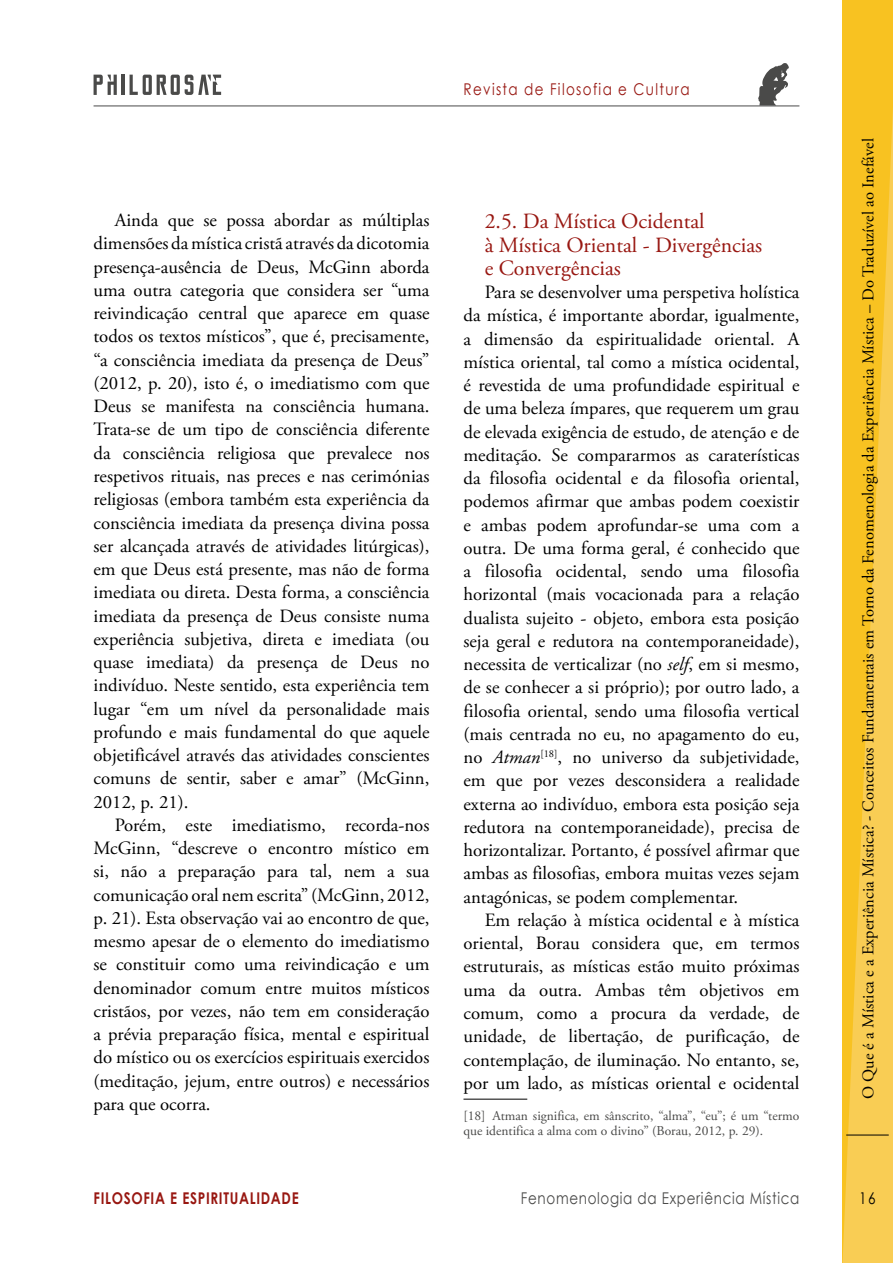
<style>
.page{position:relative;width:893px;height:1263px;background:#fff}
.page>*{position:absolute;margin:0;border:0;box-sizing:border-box;transform-origin:0 0}
.t1{font:21.75px/23.2px "Adobe Garamond Pro";color:#981711}
.t2{font:18.75px/23.2px "Adobe Garamond Pro";color:#000;text-align:justify}
.t3{font:16.5px "Adobe Garamond Pro";color:#000}
.t4{font:16.2px "Century Gothic";letter-spacing:.05em;color:#4a4a49;scale:.83 1}
.t5{font:16.2px "Century Gothic";letter-spacing:.1em;color:#981711;scale:.83 1}
.t6{font:700 16.2px "Century Gothic";letter-spacing:.05em;color:#981711;scale:.83 1}
.t7{font:16.2px "Century Gothic";color:#000;scale:.83 1}
.t8{font:13.5px/15px "Adobe Garamond Pro";color:#4a4a49}
.s1{font-style:italic}
</style>
<div class="page">
<hr style="left:94px;top:106px;width:705px;height:1px;background:#4a4a49">
<svg style="left:94px;top:75px;width:23px;height:20px"></svg>
<hr style="left:122px;top:75px;width:3px;height:20px;background:#4a4a49">
<svg style="left:130px;top:75px;width:91px;height:20px"></svg>
<svg style="left:758px;top:63px;width:31px;height:43px"></svg>
<svg style="left:842px;top:0;width:51px;height:1263px;background:#f8c638"></svg>
<hr style="left:846px;top:1135px;width:43px;height:1px;background:#000">
<hr style="left:463px;top:1099px;width:64px;height:1px;background:#000">
<p class="t5" style="left:463px;top:78px;width:274px">Revista de Filosofia e Cultura</p>
<p class="t2" style="left:94px;top:209px;width:337px;text-indent:21px">Ainda que se possa abordar as múltiplas dimensões da mística cristã através da dicotomia presença-ausência de Deus, McGinn aborda uma outra categoria que considera ser “uma reivindicação central que aparece em quase todos os textos místicos”, que é, precisamente, “a consciência imediata da presença de Deus” (2012, p. 20), isto é, o imediatismo com que Deus se manifesta na consciência humana.<br>Trata-se de um tipo de consciência diferente da consciência religiosa que prevalece nos respetivos rituais, nas preces e nas cerimónias religiosas (embora também esta experiência da consciência imediata da presença divina possa ser alcançada através de atividades litúrgicas), em que Deus está presente, mas não de forma imediata ou direta. Desta forma, a consciência imediata da presença de Deus consiste numa experiência subjetiva, direta e imediata (ou quase imediata) da presença de Deus no indivíduo. Neste sentido, esta experiência tem lugar “em um nível da personalidade mais profundo e mais fundamental do que aquele objetificável através das atividades conscientes comuns de sentir, saber e amar” (McGinn, 2012, p. 21).</p>
<p class="t2" style="left:94px;top:814px;width:337px;text-indent:21px">Porém, este imediatismo, recorda-nos McGinn, “descreve o encontro místico em si, não a preparação para tal, nem a sua comunicação oral nem escrita” (McGinn, 2012, p. 21). Esta observação vai ao encontro de que, mesmo apesar de o elemento do imediatismo se constituir como uma reivindicação e um denominador comum entre muitos místicos cristãos, por vezes, não tem em consideração a prévia preparação física, mental e espiritual do místico ou os exercícios espirituais exercidos (meditação, jejum, entre outros) e necessários para que ocorra.</p>
<p class="t1" style="left:485px;top:211px;width:279px">2.5. Da Mística Ocidental<br>à Mística Oriental - Divergências e Convergências</p>
<p class="t2" style="left:463px;top:281px;width:337px;text-indent:21px">Para se desenvolver uma perspetiva holística da mística, é importante abordar, igualmente, a dimensão da espiritualidade oriental. A mística oriental, tal como a mística ocidental, é revestida de uma profundidade espiritual e de uma beleza ímpares, que requerem um grau de elevada exigência de estudo, de atenção e de meditação. Se compararmos as caraterísticas da filosofia ocidental e da filosofia oriental, podemos afirmar que ambas podem coexistir e ambas podem aprofundar-se uma com a outra. De uma forma geral, é conhecido que a filosofia ocidental, sendo uma filosofia horizontal (mais vocacionada para a relação dualista sujeito - objeto, embora esta posição seja geral e redutora na contemporaneidade), necessita de verticalizar (no <span class="s1">self</span>, em si mesmo, de se conhecer a si próprio); por outro lado, a filosofia oriental, sendo uma filosofia vertical (mais centrada no eu, no apagamento do eu, no <span class="s1">Atman</span><sup>[18]</sup>, no universo da subjetividade, em que por vezes desconsidera a realidade externa ao indivíduo, embora esta posição seja redutora na contemporaneidade), precisa de horizontalizar. Portanto, é possível afirmar que ambas as filosofias, embora muitas vezes sejam antagónicas, se podem complementar.</p>
<p class="t2" style="left:463px;top:909px;width:337px;text-indent:21px">Em relação à mística ocidental e à mística oriental, Borau considera que, em termos estruturais, as místicas estão muito próximas uma da outra. Ambas têm objetivos em comum, como a procura da verdade, de unidade, de libertação, de purificação, de contemplação, de iluminação. No entanto, se, por um lado, as místicas oriental e ocidental</p>
<p class="t8" style="left:463px;top:1109px;width:337px">[18] Atman significa, em sânscrito, “alma”, “eu”; é um “termo que identifica a alma com o divino” (Borau, 2012, p. 29).</p>
<p class="t3" style="left:858px;top:1099px;width:962px;rotate:-90deg">O Que é a Mística e a Experiência Mística? - Conceitos Fundamentais em Torno da Fenomenologia da Experiência Mística – Do Traduzível ao Inefável</p>
<p class="t6" style="left:94px;top:1186px;width:249px">FILOSOFIA E ESPIRITUALIDADE</p>
<p class="t4" style="left:521px;top:1187px;width:337px">Fenomenologia da Experiência Mística</p>
<p class="t7" style="left:859px;top:1187px;width:21px">16</p>
</div>
